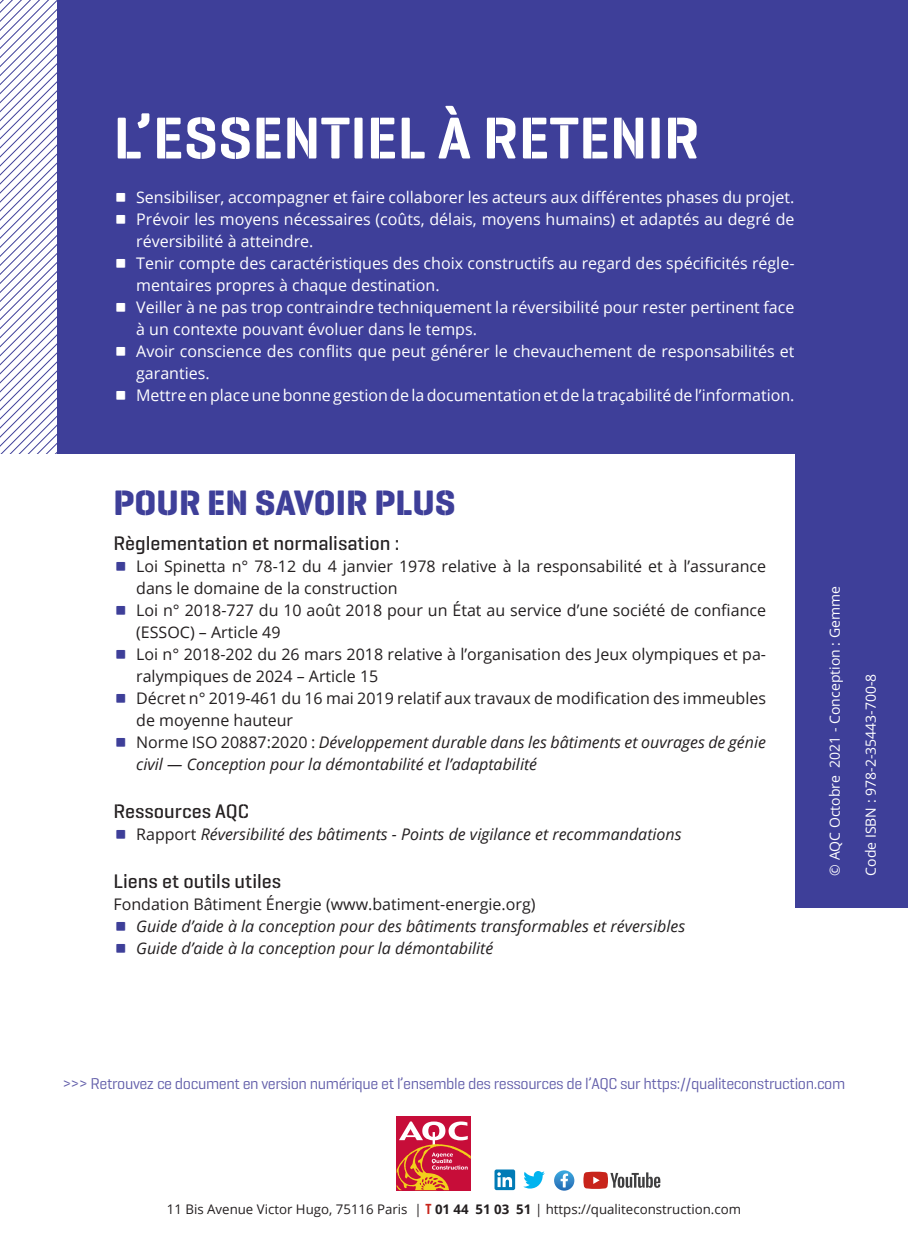
<style>
.page{position:relative;width:908px;height:1248px;background:#fff}
.page>*{position:absolute;margin:0;border:0;box-sizing:border-box;transform-origin:0 0}
.TDos{font:600 60px "Geogrotesque Stencil A";color:#fff}
.TB_Violet{font:700 36px "Geogrotesque Stencil A";color:#3e3f99}
.t1{font:700 36px "Geogrotesque Stencil A";color:#fff}
.T4{font:500 20px "Geogrotesque Stencil A";color:#231f20}
.t2{font:16px/22px "Open Sans";color:#fff}
.T4-2{font:16px/22px "Open Sans";color:#231f20}
.t3{font:italic 16px/22px "Open Sans";color:#231f20}
.t4{font:16px "Geogrotesque Stencil A";letter-spacing:-.025em;color:#5f5ba8}
.t5{font:14px "Open Sans";color:#fff}
.t6{font:13.2px "Open Sans";color:#231f20}
.t7{font:700 7.8px "Open Sans";color:#231f20}
.s1{font-style:normal}
.s2{font-family:"Open Sans Condensed";font-weight:700;font-size:14px;color:#c8241b}
.s3{font-weight:700}
</style>
<div class="page">
<div style="left:57px;top:0;width:850px;height:907px;background:#3e3f99"></div>
<div style="left:0;top:454px;width:794px;height:590px;background:#fff"></div>
<svg style="left:0;top:0;width:57px;height:454px"></svg>
<div style="left:396px;top:1115px;width:74px;height:74px;background:#c70d39"></div>
<svg style="left:396px;top:1121px;width:74px;height:68px"></svg>
<svg style="left:494px;top:1169px;width:21px;height:20px"></svg>
<svg style="left:523px;top:1171px;width:21px;height:17px"></svg>
<svg style="left:497px;top:1172px;width:15px;height:14px"></svg>
<svg style="left:583px;top:1171px;width:77px;height:17px"></svg>
<svg style="left:554px;top:1170px;width:20px;height:20px"></svg>
<svg style="left:560px;top:1173px;width:8px;height:14px"></svg>
<p class="TDos" style="left:113px;top:100px;width:587px">L’ESSENTIEL À RETENIR</p>
<p class="t1" style="left:113px;top:174px;width:16px">Δ</p>
<p class="t2" style="left:136px;top:185px;width:659px">Sensibiliser, accompagner et faire collaborer les acteurs aux différentes phases du projet.</p>
<p class="t1" style="left:113px;top:196px;width:16px">Δ</p>
<p class="t2" style="left:136px;top:207px;width:659px">Prévoir les moyens nécessaires (coûts, délais, moyens humains) et adaptés au degré de réversibilité à atteindre.</p>
<p class="t1" style="left:113px;top:240px;width:16px">Δ</p>
<p class="t2" style="left:136px;top:251px;width:659px">Tenir compte des caractéristiques des choix constructifs au regard des spécificités régle&shy;mentaires propres à chaque destination.</p>
<p class="t1" style="left:113px;top:284px;width:16px">Δ</p>
<p class="t2" style="left:136px;top:295px;width:659px">Veiller à ne pas trop contraindre techniquement la réversibilité pour rester pertinent face à un contexte pouvant évoluer dans le temps.</p>
<p class="t1" style="left:113px;top:328px;width:16px">Δ</p>
<p class="t2" style="left:136px;top:339px;width:659px">Avoir conscience des conflits que peut générer le chevauchement de responsabilités et garanties.</p>
<p class="t1" style="left:113px;top:372px;width:16px">Δ</p>
<p class="t2" style="left:136px;top:383px;width:659px">Mettre en place une bonne gestion de la documentation et de la traçabilité de l’information.</p>
<p class="TB_Violet" style="left:113px;top:480px;width:343px">POUR EN SAVOIR PLUS</p>
<p class="T4" style="left:113px;top:531px;width:287px">Règlementation et normalisation :</p>
<p class="TB_Violet" style="left:113px;top:543px;width:16px">Δ</p>
<p class="T4-2" style="left:136px;top:555px;width:631px">Loi Spinetta n° 78-12 du 4 janvier 1978 relative à la responsabilité et à l’assurance dans le domaine de la construction</p>
<p class="TB_Violet" style="left:113px;top:587px;width:16px">Δ</p>
<p class="T4-2" style="left:136px;top:599px;width:631px">Loi n° 2018-727 du 10 août 2018 pour un État au service d’une société de confiance (ESSOC) – Article 49</p>
<p class="TB_Violet" style="left:113px;top:631px;width:16px">Δ</p>
<p class="T4-2" style="left:136px;top:643px;width:631px">Loi n° 2018-202 du 26 mars 2018 relative à l’organisation des Jeux olympiques et pa&shy;ralympiques de 2024 – Article 15</p>
<p class="TB_Violet" style="left:113px;top:675px;width:16px">Δ</p>
<p class="T4-2" style="left:136px;top:687px;width:631px">Décret n° 2019-461 du 16 mai 2019 relatif aux travaux de modification des immeubles de moyenne hauteur</p>
<p class="TB_Violet" style="left:113px;top:719px;width:16px">Δ</p>
<p class="t3" style="left:136px;top:731px;width:631px"><span class="s1">Norme ISO 20887:2020 :</span> Développement durable dans les bâtiments et ouvrages de génie civil — Conception pour la démontabilité et l’adaptabilité</p>
<p class="T4" style="left:113px;top:799px;width:137px">Ressources AQC</p>
<p class="TB_Violet" style="left:113px;top:811px;width:16px">Δ</p>
<p class="t3" style="left:136px;top:823px;width:546px"><span class="s1">Rapport</span> Réversibilité des bâtiments - Points de vigilance et recommandations</p>
<p class="T4" style="left:113px;top:869px;width:169px">Liens et outils utiles</p>
<p class="T4-2" style="left:113px;top:893px;width:423px">Fondation Bâtiment Énergie (www.batiment-energie.org)</p>
<p class="TB_Violet" style="left:113px;top:903px;width:16px">Δ</p>
<p class="t3" style="left:136px;top:915px;width:550px">Guide d’aide à la conception pour des bâtiments transformables et réversibles</p>
<p class="TB_Violet" style="left:113px;top:925px;width:16px">Δ</p>
<p class="t3" style="left:136px;top:937px;width:358px">Guide d’aide à la conception pour la démontabilité</p>
<p class="t5" style="left:824px;top:875px;width:291px;rotate:-90deg">© AQC Octobre 2021 - Conception : Gemme</p>
<p class="t5" style="left:860px;top:875px;width:203px;rotate:-90deg">Code ISBN : 978-2-35443-700-8</p>
<p class="t4" style="left:63px;top:1073px;width:783px">&gt;&gt;&gt; Retrouvez ce document en version numérique et l’ensemble des ressources de l’AQC sur https://qualiteconstruction.com</p>
<p class="t6" style="left:167px;top:1200px;width:575px">11 Bis Avenue Victor Hugo, 75116 Paris | <span class="s2">T</span> <span class="s3">01 44 51 03 51</span> | https://qualiteconstruction.com</p>
<p class="t7" style="left:396px;top:1203px;width:92px">Prévenir les désordres,</p>
</div>
